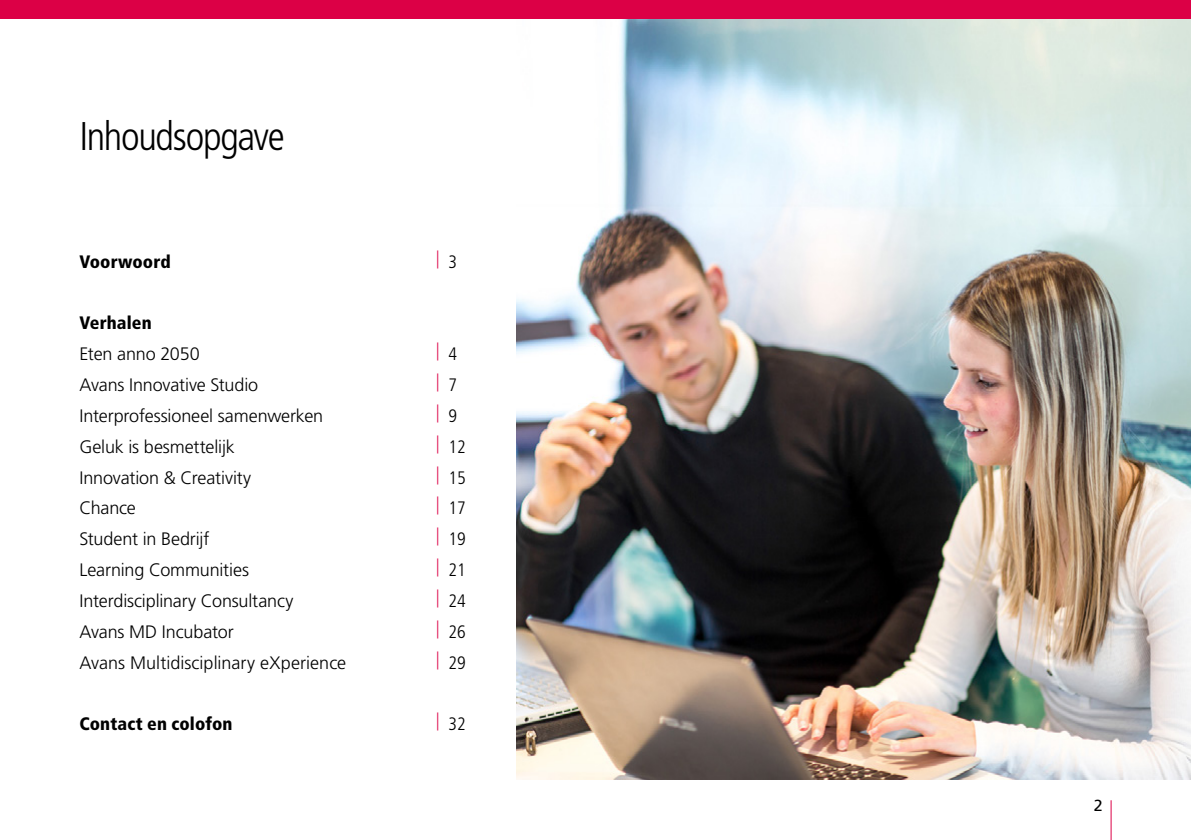
<style>
.page{position:relative;width:1191px;height:840px;background:#fff}
.page>*{position:absolute;margin:0;border:0;box-sizing:border-box;transform-origin:0 0}
.t1{font:300 condensed 40px "Frutiger LT Std";letter-spacing:-.035em;color:#000}
.t2{font:300 18px/30.8px "Frutiger LT Std";letter-spacing:-.01em;color:#000}
.t3{font:900 condensed 18px "Frutiger LT Std";letter-spacing:.005em;color:#000}
.t4{font:300 condensed 18px/30.8px "Frutiger LT Std";color:#000;text-align:justify}
.t5{font:300 condensed 18px/30.8px "Frutiger LT Std";color:#dc0046;text-align:justify}
.t6{font:16px "Frutiger LT Std";color:#000}
.s1{color:#000}
</style>
<div class="page">
<img style="left:517px;top:18px;width:674px;height:760px">
<hr style="left:1110px;top:799px;width:1px;height:40px;background:#dc0046">
<div style="left:0;top:0;width:1191px;height:18px;background:#dc0046"></div>
<h1 class="t1" style="left:79px;top:113px;width:207px">Inhoudsopgave</h1>
<p class="t3" style="left:79px;top:250px;width:93px">Voorwoord</p>
<p class="t3" style="left:79px;top:312px;width:74px">Verhalen</p>
<p class="t2" style="left:79px;top:339px;width:268px">Eten anno 2050<br>Avans Innovative Studio<br>Interprofessioneel samenwerken<br>Geluk is besmettelijk<br>Innovation &amp; Creativity<br>Chance<br>Student in Bedrijf<br>Learning Communities<br>Interdisciplinary Consultancy<br>Avans MD Incubator<br>Avans Multidisciplinary eXperience</p>
<p class="t3" style="left:79px;top:712px;width:155px">Contact en colofon</p>
<p class="t5" style="left:436px;top:242px;width:23px">| <span class="s1">3</span></p>
<p class="t5" style="left:436px;top:334px;width:23px">| <span class="s1">4 </span>| <span class="s1">7 </span>| <span class="s1">9</span></p>
<p class="t4" style="left:436px;top:431px;width:31px"><sup>|</sup> 12 <sup>|</sup> 15 <sup>|</sup> 17 <sup>|</sup> 19 <sup>|</sup> 21 <sup>|</sup> 24 <sup>|</sup> 26 <sup>|</sup> 29</p>
<p class="t4" style="left:436px;top:708px;width:31px"><sup>|</sup> 32</p>
<p class="t6" style="left:1093px;top:796px;width:10px">2</p>
</div>
